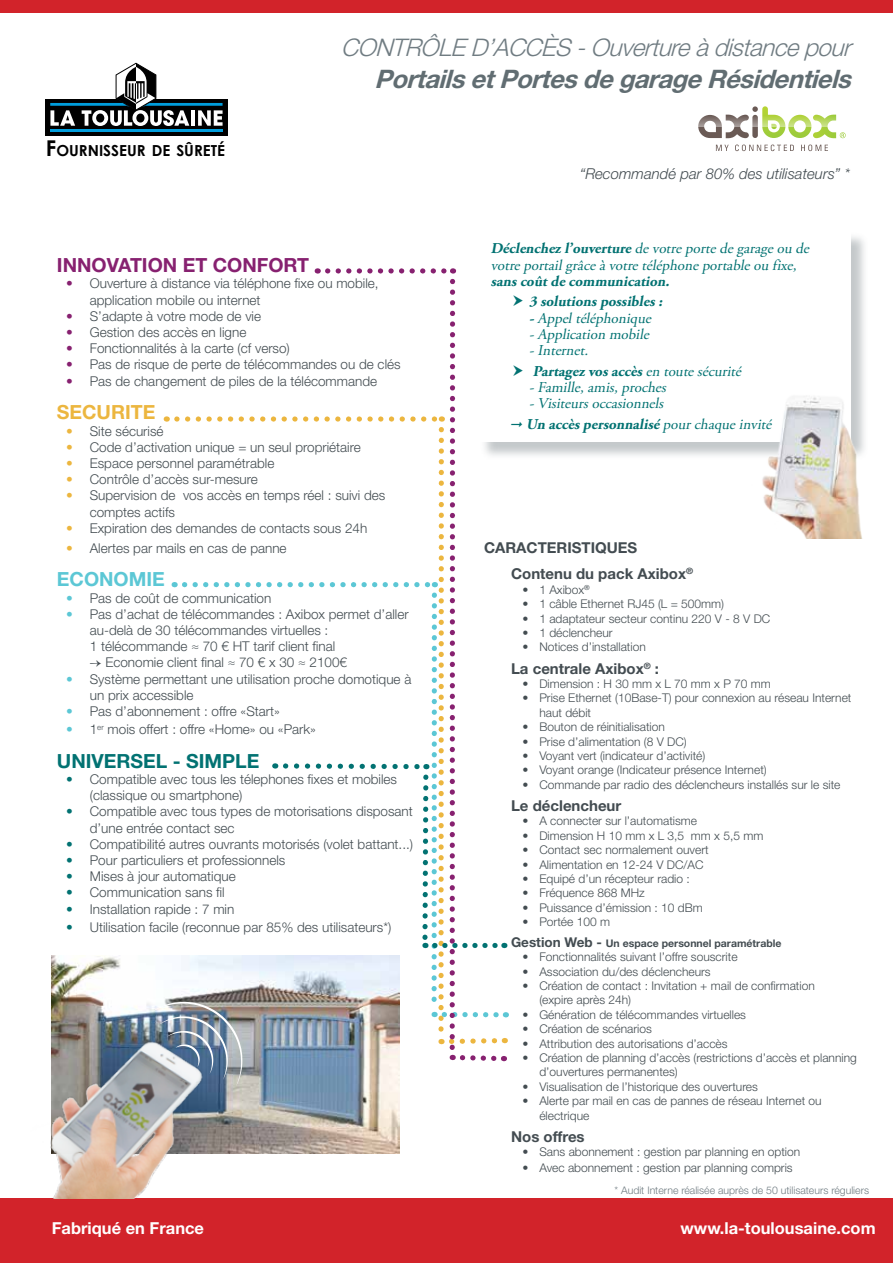
<style>
.page{position:relative;width:893px;height:1263px;background:#fff}
.page>*{position:absolute;margin:0;border:0;box-sizing:border-box;transform-origin:0 0}
.t1{font:italic 700 25.5px "Helvetica Neue LT Std";color:#616d72}
.t2{font:italic 300 24.3px "Helvetica Neue LT Std";color:#707c82}
.t3{font:700 19.5px "Helvetica Neue LT Std";color:#872170}
.t4{font:700 19.5px "Helvetica Neue LT Std";color:#027272}
.t5{font:700 19.5px "Helvetica Neue LT Std";color:#ecb63f}
.t6{font:700 19.5px "Helvetica Neue LT Std";color:#5cc7d5}
.t7{font:700 16.5px "Helvetica Neue LT Std";color:#fff}
.t8{font:700 15.15px "Century Gothic";color:#000}
.t9{font:italic 15px/16.2px "Adobe Garamond Pro";color:#027272}
.t10{font:italic 700 15px/20.5px "Adobe Garamond Pro";color:#027272}
.t11{font:700 15px/26.5px "Helvetica Neue LT Std";color:#434c51}
.t12{font:italic 300 15px "Helvetica Neue LT Std";color:#434c51}
.t13{font:300 13.5px/16.2px "Helvetica Neue LT Std";color:#434c51}
.t14{font:300 12px/14.4px "Helvetica Neue LT Std";color:#434c51}
.t15{font:300 10.5px "Helvetica Neue LT Std";color:#707c82}
.t16{font:700 10.5px "Helvetica Neue LT Std";color:#434c51}
.s1{font-size:21.75px}
.s2{color:#872170}
.s3{color:#ecb63f}
.s4{color:#5cc7d5}
.s5{font-family:"Minion Pro";font-weight:400}
.s6{color:#027272}
.s7{font-weight:700}
.s8{font-weight:400}
.s9{font-size:13.5px}
</style>
<div class="page">
<div style="left:45px;top:99px;width:182px;height:37px;background:#000"></div>
<hr style="left:50px;top:129px;width:173px;height:3px;background:#009ddc">
<svg style="left:50px;top:63px;width:173px;height:63px"></svg>
<div style="left:0;top:0;width:893px;height:13px;background:#d2232a"></div>
<div style="left:0;top:1198px;width:893px;height:65px;background:#d2232a"></div>
<div style="left:480px;top:232px;width:389px;height:228px;background:#616d72;opacity:.37"></div>
<div style="left:478px;top:230px;width:372px;height:211px;background:#fff"></div>
<svg style="left:328px;top:268px;width:119px;height:6px"></svg>
<svg style="left:716px;top:145px;width:13px;height:6px"></svg>
<svg style="left:735px;top:145px;width:59px;height:6px"></svg>
<svg style="left:801px;top:145px;width:27px;height:6px"></svg>
<svg style="left:698px;top:127px;width:148px;height:11px"></svg>
<svg style="left:698px;top:106px;width:139px;height:21px"></svg>
<img style="left:52px;top:956px;width:347px;height:197px">
<img style="left:50px;top:1036px;width:218px;height:162px">
<img style="left:743px;top:377px;width:126px;height:161px">
<svg style="left:151px;top:281px;width:372px;height:805px"></svg>
<p class="t8" style="left:46px;top:139px;width:181px"><span class="s1">F</span>OURNISSEUR DE SÛRETÉ</p>
<h2 class="t2" style="left:341px;top:32px;width:519px">CONTRÔLED’ACCÈS-Ouvertureàdistancepour</h2>
<h1 class="t1" style="left:375px;top:64px;width:485px">PortailsetPortesdegarageRésidentiels</h1>
<p class="t12" style="left:580px;top:164px;width:272px">“Recommandé par 80% des utilisateurs” *</p>
<h3 class="t3" style="left:57px;top:253px;width:254px">INNOVATION ET CONFORT</h3>
<p class="t13" style="left:90px;top:275px;width:290px;text-indent:-23px"><span class="s2">•</span> Ouverture à distance via téléphone fixe ou mobile, application mobile ou internet</p>
<p class="t13" style="left:66px;top:308px;width:196px"><span class="s2">•</span> S’adapte à votre mode de vie</p>
<p class="t13" style="left:66px;top:324px;width:182px"><span class="s2">•</span> Gestion des accès en ligne</p>
<p class="t13" style="left:66px;top:340px;width:225px"><span class="s2">•</span> Fonctionnalités à la carte (cf verso)</p>
<p class="t13" style="left:66px;top:356px;width:336px"><span class="s2">•</span> Pas de risque de perte de télécommandes ou de clés</p>
<p class="t13" style="left:66px;top:372px;width:312px"><span class="s2">•</span> Pas de changement de piles de la télécommande</p>
<h3 class="t5" style="left:57px;top:400px;width:100px">SECURITE</h3>
<p class="t13" style="left:66px;top:422px;width:99px"><span class="s3">•</span> Site sécurisé</p>
<p class="t13" style="left:66px;top:439px;width:296px"><span class="s3">•</span> Code d’activation unique = un seul propriétaire</p>
<p class="t13" style="left:66px;top:455px;width:210px"><span class="s3">•</span> Espace personnel paramétrable</p>
<p class="t13" style="left:66px;top:471px;width:193px"><span class="s3">•</span> Contrôle d’accès sur-mesure</p>
<p class="t13" style="left:90px;top:487px;width:297px;text-indent:-23px"><span class="s3">•</span> Supervision de vos accès en temps réel : suivi des comptes actifs</p>
<p class="t13" style="left:66px;top:520px;width:303px"><span class="s3">•</span> Expiration des demandes de contacts sous 24h</p>
<p class="t13" style="left:66px;top:539px;width:222px"><span class="s3">•</span> Alertes par mails en cas de panne</p>
<h3 class="t6" style="left:57px;top:567px;width:109px">ECONOMIE</h3>
<p class="t13" style="left:66px;top:589px;width:207px"><span class="s4">•</span> Pas de coût de communication</p>
<p class="t13" style="left:90px;top:606px;width:320px;text-indent:-23px"><span class="s4">•</span> Pas d’achat de télécommandes : Axibox permet d’aller au-delà de 30 télécommandes virtuelles :<br>1 télécommande ≈ 70 € HT tarif client final</p>
<p class="t13" style="left:90px;top:654px;width:259px"><span class="s5">→</span> Economie client final ≈ 70 € x 30 ≈ 2100€</p>
<p class="t13" style="left:90px;top:670px;width:323px;text-indent:-23px"><span class="s4">•</span> Système permettant une utilisation proche domotique à un prix accessible</p>
<p class="t13" style="left:66px;top:703px;width:215px"><span class="s4">•</span> Pas d’abonnement : offre «Start»</p>
<p class="t13" style="left:66px;top:721px;width:251px"><span class="s4">•</span> 1<sup>er</sup> mois offert : offre «Home» ou «Park»</p>
<h3 class="t4" style="left:57px;top:749px;width:204px">UNIVERSEL - SIMPLE</h3>
<p class="t13" style="left:90px;top:771px;width:309px;text-indent:-23px"><span class="s6">•</span> Compatible avec tous les télephones fixes et mobiles (classique ou smartphone)</p>
<p class="t13" style="left:90px;top:803px;width:325px;text-indent:-23px"><span class="s6">•</span> Compatible avec tous types de motorisations disposant d’une entrée contact sec</p>
<p class="t13" style="left:66px;top:835px;width:348px"><span class="s6">•</span> Compatibilité autres ouvrants motorisés (volet battant...)</p>
<p class="t13" style="left:66px;top:852px;width:221px"><span class="s6">•</span> Pour particuliers et professionnels</p>
<p class="t13" style="left:66px;top:868px;width:171px"><span class="s6">•</span> Mises à jour automatique</p>
<p class="t13" style="left:66px;top:884px;width:160px"><span class="s6">•</span> Communication sans fil</p>
<p class="t13" style="left:66px;top:900px;width:170px"><span class="s6">•</span> Installation rapide : 7 min</p>
<p class="t13" style="left:66px;top:918px;width:327px"><span class="s6">•</span> Utilisation facile (reconnue par 85% des utilisateurs*)</p>
<p class="t9" style="left:491px;top:241px;width:323px"><span class="s7">Déclenchez l’ouverture</span> devotreportedegarageou de votreportailgrâceàvotretéléphoneportableou fixe,</p>
<p class="t10" style="left:529px;top:271px;width:145px;text-indent:-38px">sanscoûtde communication.<br>3 solutionspossibles:</p>
<p class="t9" style="left:529px;top:310px;width:127px"><span class="s7">-</span>Appeltéléphonique -Application mobile -Internet.</p>
<p class="t9" style="left:529px;top:363px;width:217px"><span class="s7">Partagez vosaccès</span>en toutesécurité -Famille,amis,proches -Visiteursoccasionnels</p>
<p class="t10" style="left:526px;top:414px;width:250px">Un accèspersonnalisé <span class="s8">pourchaqueinvité</span></p>
<p class="t11" style="left:511px;top:534px;width:183px;text-indent:-27px">CARACTERISTIQUES<br>Contenu du pack Axibox<sup>®</sup></p>
<p class="t14" style="left:522px;top:582px;width:69px">• 1 Axibox<sup>®</sup></p>
<p class="t14" style="left:522px;top:596px;width:203px">• 1 câble Ethernet RJ45 (L = 500mm)</p>
<p class="t14" style="left:522px;top:611px;width:249px">• 1 adaptateur secteur continu 220 V - 8 V DC</p>
<p class="t14" style="left:522px;top:625px;width:92px">• 1 déclencheur</p>
<p class="t14" style="left:522px;top:640px;width:125px">• Notices d’installation</p>
<p class="t11" style="left:511px;top:655px;width:150px">La centrale Axibox<sup>®</sup> :</p>
<p class="t14" style="left:522px;top:676px;width:250px">• Dimension : H 30 mm x L 70 mm x P 70 mm</p>
<p class="t14" style="left:539px;top:691px;width:314px;text-indent:-17px">• Prise Ethernet (10Base-T) pour connexion au réseau Internet haut débit</p>
<p class="t14" style="left:522px;top:719px;width:144px">• Bouton de réinitialisation</p>
<p class="t14" style="left:522px;top:734px;width:166px">• Prise d’alimentation (8 V DC)</p>
<p class="t14" style="left:522px;top:748px;width:185px">• Voyant vert (indicateur d’activité)</p>
<p class="t14" style="left:522px;top:763px;width:246px">• Voyant orange (Indicateur présence Internet)</p>
<p class="t14" style="left:522px;top:777px;width:320px">• Commande par radio des déclencheurs installés sur le site</p>
<p class="t11" style="left:511px;top:792px;width:112px">Le déclencheur</p>
<p class="t14" style="left:522px;top:814px;width:176px">• A connecter sur l’automatisme</p>
<p class="t14" style="left:522px;top:828px;width:243px">• Dimension H 10 mm x L 3,5 mm x 5,5 mm</p>
<p class="t14" style="left:522px;top:842px;width:188px">• Contact sec normalement ouvert</p>
<p class="t14" style="left:522px;top:857px;width:183px">• Alimentation en 12-24 V DC/AC</p>
<p class="t14" style="left:522px;top:871px;width:169px">• Equipé d’un récepteur radio :</p>
<p class="t14" style="left:522px;top:886px;width:124px">• Fréquence 868 MHz</p>
<p class="t14" style="left:522px;top:900px;width:182px">• Puissance d’émission : 10 dBm</p>
<p class="t14" style="left:522px;top:914px;width:89px">• Portée 100 m</p>
<p class="t16" style="left:511px;top:936px;width:272px"><span class="s9">Gestion Web -</span> Un espace personnel paramétrable</p>
<p class="t14" style="left:522px;top:949px;width:217px">• Fonctionnalités suivant l’offre souscrite</p>
<p class="t14" style="left:522px;top:964px;width:190px">• Association du/des déclencheurs</p>
<p class="t14" style="left:539px;top:978px;width:277px;text-indent:-17px">• Création de contact : Invitation + mail de confirmation (expire après 24h)</p>
<p class="t14" style="left:522px;top:1007px;width:225px">• Génération de télécommandes virtuelles</p>
<p class="t14" style="left:522px;top:1021px;width:131px">• Création de scénarios</p>
<p class="t14" style="left:522px;top:1036px;width:207px">• Attribution des autorisations d’accès</p>
<p class="t14" style="left:539px;top:1050px;width:319px;text-indent:-17px">• Création de planning d’accès (restrictions d’accès et planning d’ouvertures permanentes)</p>
<p class="t14" style="left:522px;top:1079px;width:237px">• Visualisation de l’historique des ouvertures</p>
<p class="t14" style="left:539px;top:1093px;width:284px;text-indent:-17px">• Alerte par mail en cas de pannes de réseau Internet ou électrique</p>
<p class="t11" style="left:511px;top:1123px;width:75px">Nos offres</p>
<p class="t14" style="left:522px;top:1144px;width:279px">• Sans abonnement : gestion par planning en option</p>
<p class="t14" style="left:522px;top:1161px;width:272px">• Avec abonnement : gestion par planning compris</p>
<p class="t15" style="left:614px;top:1184px;width:256px">* Audit Interne réalisée auprès de 50 utilisateurs réguliers</p>
<p class="t7" style="left:52px;top:1218px;width:154px">Fabriqué en France</p>
<p class="t7" style="left:680px;top:1218px;width:197px">www.la-toulousaine.com</p>
</div>
